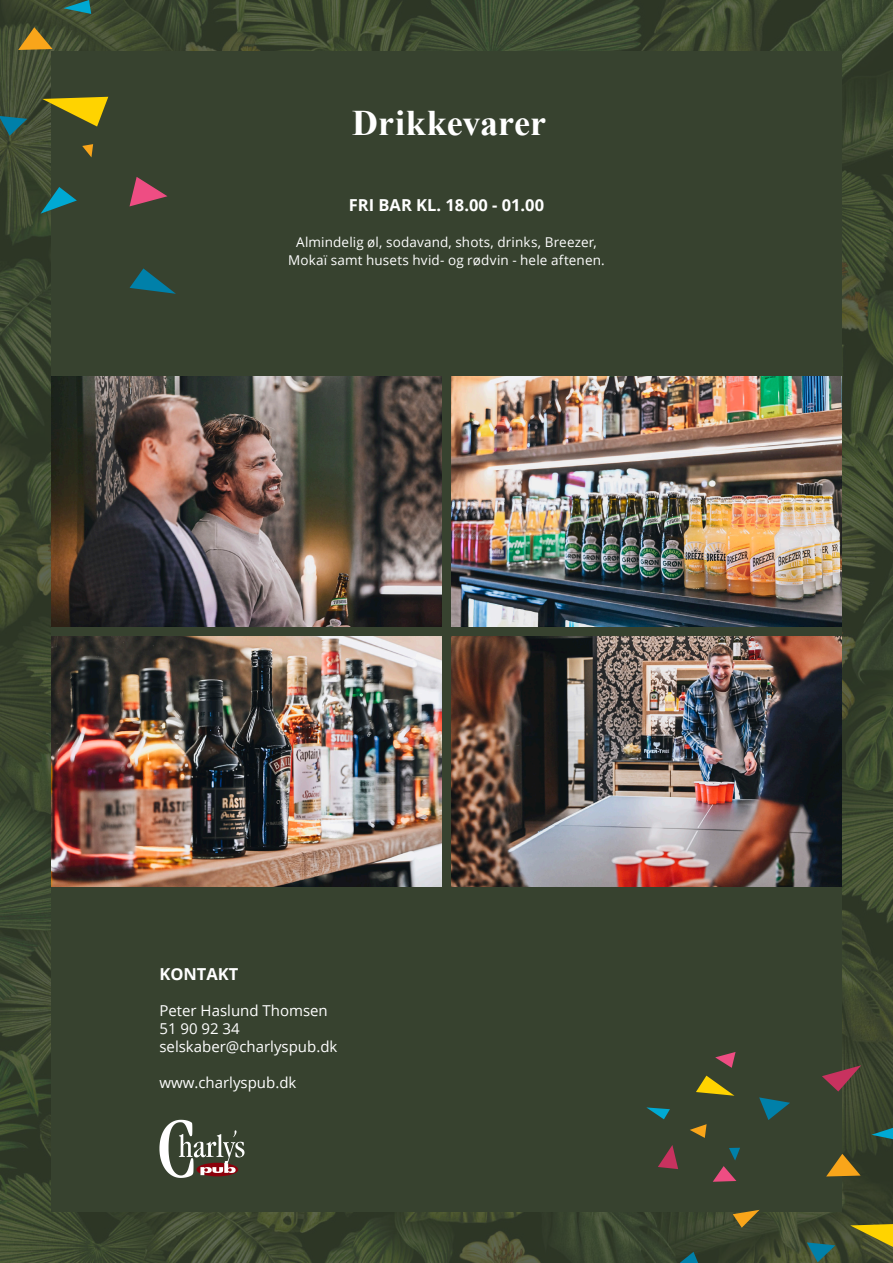
<style>
.page{position:relative;width:893px;height:1263px;background:#fff}
.page>*{position:absolute;margin:0;border:0;box-sizing:border-box;transform-origin:0 0}
.t1{font:700 36px "Times New Roman";color:#fff}
.t2{font:700 16.5px "Open Sans";color:#fff}
.t3{font:15px "Open Sans";color:#fff}
.t4{font:13.5px "Open Sans";letter-spacing:.01em;color:#fff}
</style>
<div class="page">
<img style="left:0;top:0;width:893px;height:1263px">
<div style="left:51px;top:51px;width:791px;height:1161px;background:#37422f"></div>
<svg style="left:759px;top:1097px;width:31px;height:23px"></svg>
<svg style="left:826px;top:1154px;width:35px;height:22px"></svg>
<svg style="left:850px;top:1224px;width:43px;height:23px"></svg>
<svg style="left:822px;top:1065px;width:39px;height:26px"></svg>
<svg style="left:680px;top:1252px;width:18px;height:11px"></svg>
<svg style="left:871px;top:1128px;width:22px;height:11px"></svg>
<svg style="left:715px;top:1052px;width:21px;height:16px"></svg>
<svg style="left:690px;top:1124px;width:17px;height:14px"></svg>
<svg style="left:807px;top:1242px;width:28px;height:20px"></svg>
<svg style="left:713px;top:1166px;width:23px;height:16px"></svg>
<svg style="left:733px;top:1210px;width:26px;height:18px"></svg>
<svg style="left:696px;top:1076px;width:38px;height:20px"></svg>
<svg style="left:646px;top:1107px;width:24px;height:12px"></svg>
<svg style="left:729px;top:1148px;width:11px;height:12px"></svg>
<svg style="left:658px;top:1145px;width:20px;height:24px"></svg>
<svg style="left:130px;top:177px;width:37px;height:29px"></svg>
<svg style="left:18px;top:27px;width:35px;height:23px"></svg>
<svg style="left:42px;top:97px;width:66px;height:30px"></svg>
<svg style="left:41px;top:187px;width:36px;height:27px"></svg>
<svg style="left:130px;top:268px;width:46px;height:26px"></svg>
<svg style="left:63px;top:0;width:28px;height:14px"></svg>
<svg style="left:0;top:116px;width:27px;height:20px"></svg>
<svg style="left:82px;top:144px;width:11px;height:13px"></svg>
<img style="left:51px;top:376px;width:391px;height:251px">
<img style="left:51px;top:636px;width:391px;height:251px">
<img style="left:451px;top:376px;width:391px;height:251px">
<svg style="left:159px;top:1120px;width:85px;height:58px"></svg>
<img style="left:451px;top:636px;width:391px;height:251px">
<p class="t1" style="left:352px;top:98px;width:195px">Drikkevarer</p>
<p class="t2" style="left:349px;top:194px;width:197px">FRI BAR KL. 18.00 - 01.00</p>
<p class="t4" style="left:296px;top:233px;width:302px">Almindelig øl, sodavand, shots, drinks, Breezer,</p>
<p class="t4" style="left:288px;top:251px;width:318px">Mokaï samt husets hvid- og rødvin - hele aftenen.</p>
<p class="t2" style="left:159px;top:962px;width:80px">KONTAKT</p>
<p class="t3" style="left:159px;top:1000px;width:170px">Peter Haslund Thomsen</p>
<p class="t3" style="left:159px;top:1018px;width:82px">51 90 92 34</p>
<p class="t3" style="left:159px;top:1036px;width:179px">selskaber@charlyspub.dk</p>
<p class="t3" style="left:159px;top:1072px;width:138px">www.charlyspub.dk</p>
</div>
